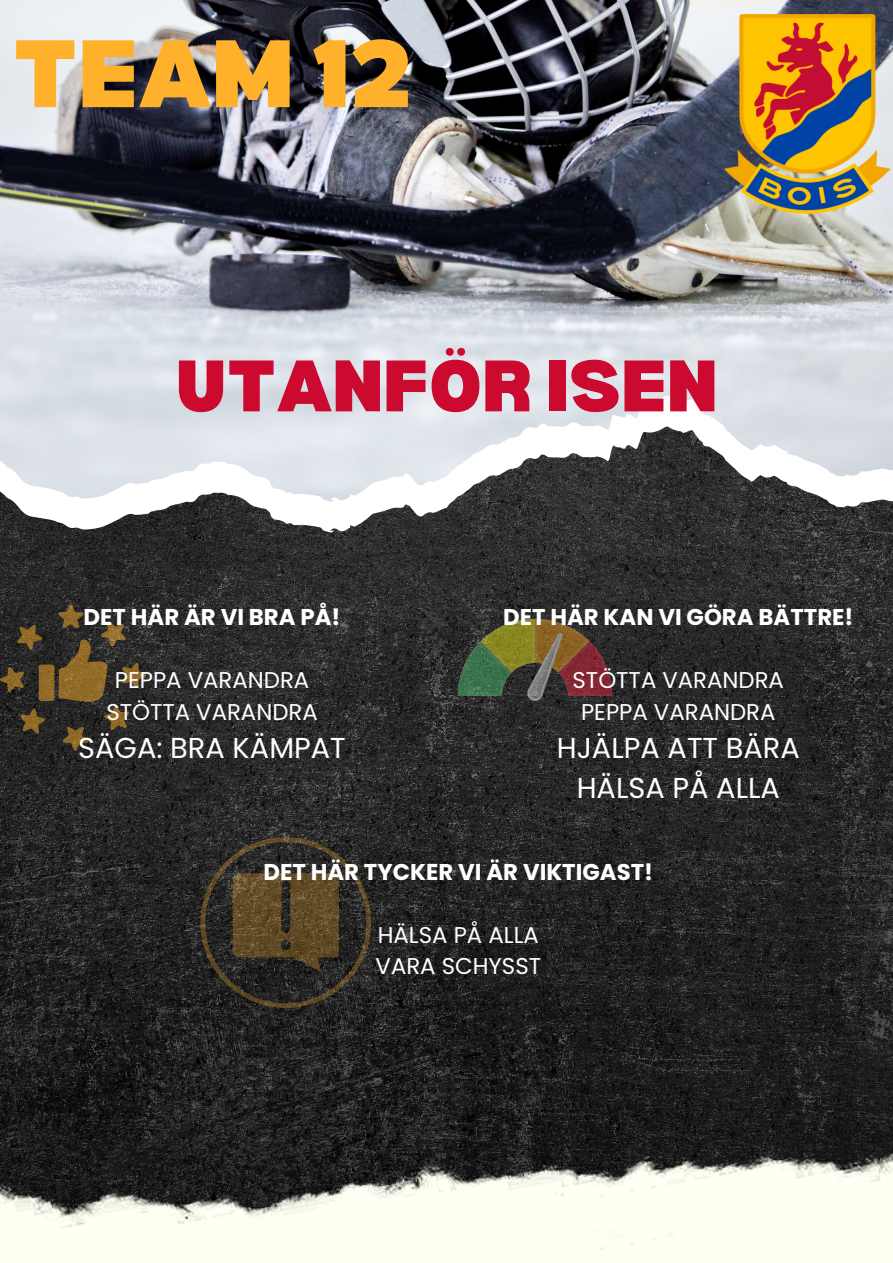
<style>
.page{position:relative;width:893px;height:1263px;background:#fff}
.page>*{position:absolute;margin:0;border:0;box-sizing:border-box;transform-origin:0 0}
.t1{font:900 93.6px "Bernoru";color:#ffb12c}
.t2{font:900 71.18px "Bernoru";color:#cc092f}
.t3{font:28.8px "Poppins";color:#fff}
.t4{font:22.8px "Poppins";color:#fff}
.t5{font:700 22.8px "Poppins";color:#fff}
</style>
<div class="page">
<img style="left:0;top:0;width:893px;height:1147px">
<svg style="left:152px;top:403px;width:741px;height:31px;background:#dfe4e9"></svg>
<img style="left:152px;top:0;width:741px;height:403px">
<img style="left:0;top:1147px;width:893px;height:116px">
<svg style="left:20px;top:709px;width:25px;height:24px"></svg>
<svg style="left:0;top:667px;width:24px;height:25px"></svg>
<svg style="left:17px;top:625px;width:25px;height:25px"></svg>
<svg style="left:58px;top:604px;width:88px;height:146px;background:#463b29"></svg>
<div style="left:39px;top:664px;width:15px;height:37px;background:#926b28;border-radius:2px"></div>
<svg style="left:458px;top:619px;width:154px;height:82px;background:#5c5136"></svg>
<svg style="left:200px;top:837px;width:171px;height:171px;background:#3d3527"></svg>
<img style="left:724px;top:15px;width:167px;height:199px">
<p class="t1" style="left:12px;top:20px;width:401px">TEAM 12</p>
<p class="t2" style="left:176px;top:345px;width:543px">UTANFÖR ISEN</p>
<p class="t5" style="left:84px;top:601px;width:258px">DET HÄR ÄR VI BRA PÅ!</p>
<p class="t4" style="left:115px;top:664px;width:196px">PEPPA VARANDRA</p>
<p class="t4" style="left:106px;top:696px;width:213px">STÖTTA VARANDRA</p>
<p class="t3" style="left:78px;top:728px;width:269px">SÄGA: BRA KÄMPAT</p>
<p class="t5" style="left:503px;top:601px;width:352px">DET HÄR KAN VI GÖRA BÄTTRE!</p>
<p class="t4" style="left:572px;top:664px;width:213px">STÖTTA VARANDRA</p>
<p class="t4" style="left:581px;top:696px;width:196px">PEPPA VARANDRA</p>
<p class="t3" style="left:557px;top:728px;width:245px">HJÄLPA ATT BÄRA</p>
<p class="t3" style="left:576px;top:768px;width:205px">HÄLSA PÅ ALLA</p>
<p class="t5" style="left:263px;top:856px;width:391px">DET HÄR TYCKER VI ÄR VIKTIGAST!</p>
<p class="t4" style="left:378px;top:919px;width:163px">HÄLSA PÅ ALLA</p>
<p class="t4" style="left:375px;top:950px;width:167px">VARA SCHYSST</p>
</div>
